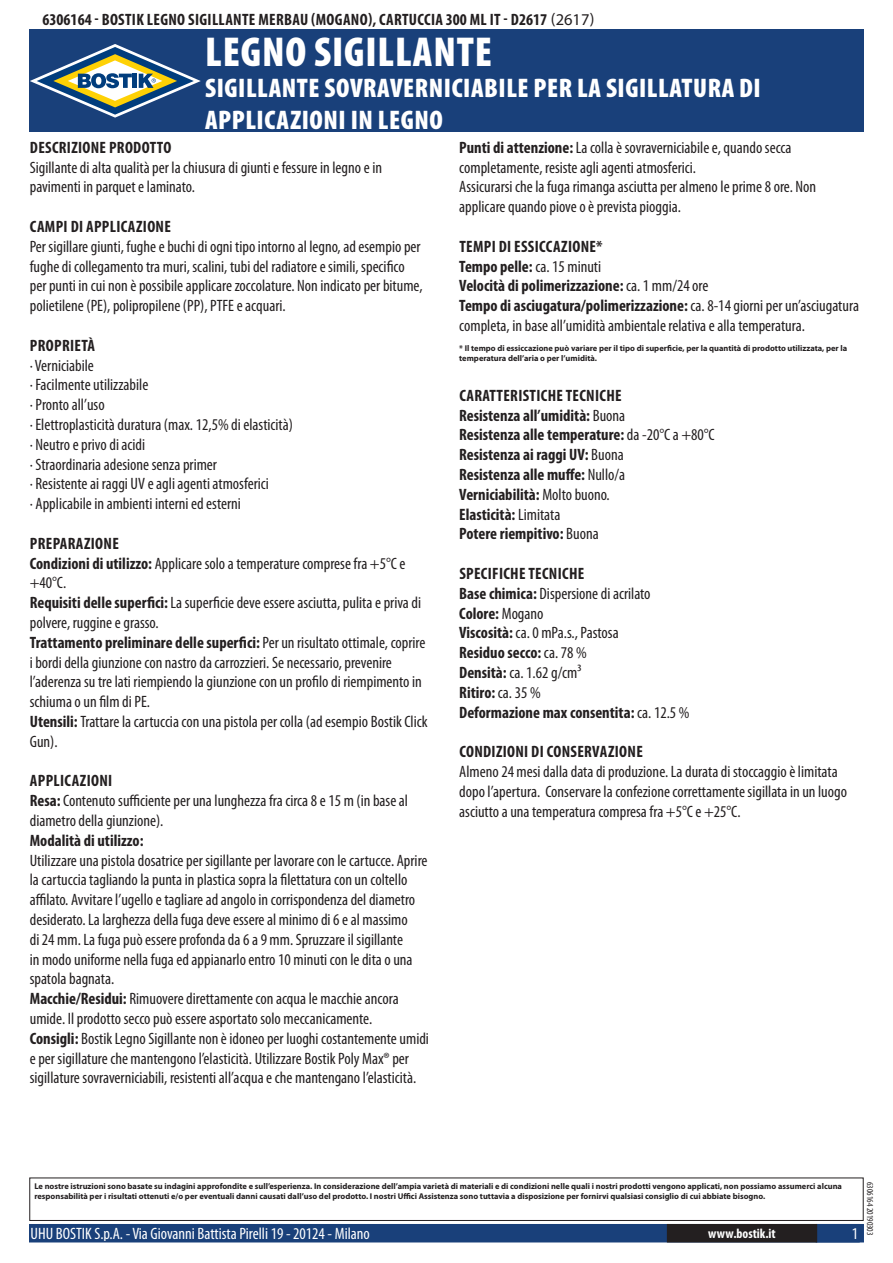
<style>
.page{position:relative;width:893px;height:1263px;background:#fff}
.page>*{position:absolute;margin:0;border:0;box-sizing:border-box;transform-origin:0 0}
.t1{font:900 condensed 42px "Myriad Pro";letter-spacing:.02em;color:#fff}
.t2{font:900 condensed 27px/32.4px "Myriad Pro";letter-spacing:.02em;color:#fff}
.t3{font:condensed 16.5px/19.8px "Myriad Pro";color:#231f20}
.t4{font:700 condensed 16.5px/19.8px "Myriad Pro";letter-spacing:.02em;color:#231f20}
.t5{font:700 condensed 16.5px/19.8px "Myriad Pro";color:#231f20}
.t6{font:condensed 16.5px "Myriad Pro";color:#fff}
.t7{font:700 condensed 13.5px "Myriad Pro";color:#fff}
.t8{font:condensed 9px "Myriad Pro";color:#231f20}
.t9{font:700 8.4px/10.1px "Myriad Pro";color:#231f20}
.s1{font-weight:400;font-stretch:normal}
.s2{font-weight:700}
.s3{font-weight:400}
</style>
<div class="page">
<div style="left:30px;top:1225px;width:833px;height:17px;background:#19407a"></div>
<div style="left:29px;top:1224px;width:835px;height:18px;border:2px solid #19407a"></div>
<div style="left:816px;top:1224px;width:44px;height:18px;border:2px solid #19407a"></div>
<div style="left:668px;top:1225px;width:148px;height:17px;background:#231f20"></div>
<div style="left:667px;top:1224px;width:150px;height:18px;border:2px solid #231f20"></div>
<div style="left:29px;top:1177px;width:835px;height:44px;border:1px solid #231f20"></div>
<div style="left:30px;top:30px;width:834px;height:102px;background:#19407a"></div>
<svg style="left:30px;top:44px;width:171px;height:74px"></svg>
<p class="t4" style="left:43px;top:9px;width:553px">6306164 - Bostik Legno Sigillante Merbau (mogano), cartuccia 300 ml IT - D2617 <span class="s1">(2617)</span></p>
<h1 class="t1" style="left:205px;top:25px;width:288px">LEGNO SIGILLANTE</h1>
<h2 class="t2" style="left:205px;top:71px;width:557px">SIGILLANTE SOVRAVERNICIABILE PER LA SIGILLATURA DI<br>APPLICAZIONI IN LEGNO</h2>
<p class="t4" style="left:30px;top:137px;width:143px">Descrizione prodotto</p>
<p class="t3" style="left:30px;top:157px;width:354px">Sigillante di alta qualità per la chiusura di giunti e fessure in legno e in pavimenti in parquet e laminato.</p>
<p class="t4" style="left:30px;top:216px;width:143px">Campi di applicazione</p>
<p class="t3" style="left:30px;top:236px;width:394px">Per sigillare giunti, fughe e buchi di ogni tipo intorno al legno, ad esempio per fughe di collegamento tra muri, scalini, tubi del radiatore e simili, specifico per punti in cui non è possibile applicare zoccolature. Non indicato per bitume, polietilene (PE), polipropilene (PP), PTFE e acquari.</p>
<p class="t4" style="left:30px;top:335px;width:67px">Proprietà</p>
<p class="t3" style="left:30px;top:355px;width:265px">· Verniciabile<br>· Facilmente utilizzabile<br>· Pronto all’uso<br>· Elettroplasticità duratura (max. 12,5% di elasticità) · Neutro e privo di acidi<br>· Straordinaria adesione senza primer<br>· Resistente ai raggi UV e agli agenti atmosferici<br>· Applicabile in ambienti interni ed esterni</p>
<p class="t3" style="left:30px;top:533px;width:399px"><span class="s2">Preparazione<br>Condizioni di utilizzo:</span> Applicare solo a temperature comprese fra +5°C e +40°C.<br><span class="s2">Requisiti delle superfici:</span> La superficie deve essere asciutta, pulita e priva di polvere, ruggine e grasso.<br><span class="s2">Trattamento preliminare delle superfici:</span> Per un risultato ottimale, coprire i bordi della giunzione con nastro da carrozzieri. Se necessario, prevenire l’aderenza su tre lati riempiendo la giunzione con un profilo di riempimento in schiuma o un film di PE.<br><span class="s2">Utensili:</span> Trattare la cartuccia con una pistola per colla (ad esempio Bostik Click Gun).</p>
<p class="t4" style="left:30px;top:771px;width:9px">Appl</p>
<p class="t3" style="left:30px;top:771px;width:380px;text-indent:30px"><span class="s2">icazioni<br>Resa:</span> Contenuto sufficiente per una lunghezza fra circa 8 e 15 m (in base al diametro della giunzione).</p>
<p class="t4" style="left:30px;top:830px;width:115px">Modalità di utilizzo:</p>
<p class="t3" style="left:30px;top:850px;width:401px">Utilizzare una pistola dosatrice per sigillante per lavorare con le cartucce. Aprire la cartuccia tagliando la punta in plastica sopra la filettatura con un coltello affilato. Avvitare l’ugello e tagliare ad angolo in corrispondenza del diametro desiderato. La larghezza della fuga deve essere al minimo di 6 e al massimo<br>di 24 mm. La fuga può essere profonda da 6 a 9 mm. Spruzzare il sigillante<br>in modo uniforme nella fuga ed appianarlo entro 10 minuti con le dita o una spatola bagnata.<br><span class="s2">Macchie/Residui:</span> Rimuovere direttamente con acqua le macchie ancora umide. Il prodotto secco può essere asportato solo meccanicamente.<br><span class="s2">Consigli:</span> Bostik Legno Sigillante non è idoneo per luoghi costantemente umidi e per sigillature che mantengono l’elasticità. Utilizzare Bostik Poly Max® per sigillature sovraverniciabili, resistenti all’acqua e che mantengano l’elasticità.</p>
<p class="t3" style="left:459px;top:137px;width:358px"><span class="s2">Punti di attenzione:</span> La colla è sovraverniciabile e, quando secca completamente, resiste agli agenti atmosferici.<br>Assicurarsi che la fuga rimanga asciutta per almeno le prime 8 ore. Non applicare quando piove o è prevista pioggia.</p>
<p class="t3" style="left:459px;top:236px;width:401px"><span class="s2">Tempi di essiccazione*<br>Tempo pelle:</span> ca. 15 minuti<br><span class="s2">Velocità di polimerizzazione:</span> ca. 1 mm/24 ore<br><span class="s2">Tempo di asciugatura/polimerizzazione:</span> ca. 8-14 giorni per un’asciugatura completa, in base all’umidità ambientale relativa e alla temperatura.</p>
<p class="t9" style="left:459px;top:343px;width:389px">* Il tempo di essiccazione può variare per il tipo di superficie, per la quantità di prodotto utilizzata, per la temperatura dell’aria o per l’umidità.</p>
<p class="t5" style="left:459px;top:385px;width:257px">Caratteristiche Tecniche<br>Resistenza all’umidità: <span class="s3">Buona<br></span>Resistenza alle temperature: <span class="s3">da -20°C a +80°C<br></span>Resistenza ai raggi UV: <span class="s3">Buona<br></span>Resistenza alle muffe: <span class="s3">Nullo/a<br></span>Verniciabilità: <span class="s3">Molto buono.<br></span>Elasticità: <span class="s3">Limitata<br></span>Potere riempitivo: <span class="s3">Buona</span></p>
<p class="t4" style="left:459px;top:563px;width:232px">Specifiche tecniche<br>Base chimica: <span class="s3">Dispersione di acrilato<br></span>Colore: <span class="s3">Mogano<br></span>Viscosità: <span class="s3">ca. 0 mPa.s., Pastosa<br></span>Residuo secco: <span class="s3">ca. 78 %<br></span>Densità: <span class="s3">ca. 1.62 g/cm³<br></span>Ritiro: <span class="s3">ca. 35 %<br></span>Deformazione max consentita: <span class="s3">ca. 12.5 %</span></p>
<p class="t4" style="left:459px;top:741px;width:185px">Condizioni di conservazione</p>
<p class="t3" style="left:459px;top:761px;width:389px">Almeno 24 mesi dalla data di produzione. La durata di stoccaggio è limitata dopo l’apertura. Conservare la confezione correttamente sigillata in un luogo asciutto a una temperatura compresa fra +5°C e +25°C.</p>
<p class="t9" style="left:34px;top:1181px;width:809px">Le nostre istruzioni sono basate su indagini approfondite e sull’esperienza. In considerazione dell’ampia varietà di materiali e di condizioni nelle quali i nostri prodotti vengono applicati, non possiamo assumerci alcuna responsabilità per i risultati ottenuti e/o per eventuali danni causati dall’uso del prodotto. I nostri Uffici Assistenza sono tuttavia a disposizione per fornirvi qualsiasi consiglio di cui abbiate bisogno.</p>
<p class="t6" style="left:31px;top:1224px;width:341px">UHU BOSTIK S.p.A. - Via Giovanni Battista Pirelli 19 - 20124 - Milano</p>
<p class="t7" style="left:708px;top:1225px;width:69px">www.bostik.it</p>
<p class="t6" style="left:852px;top:1224px;width:8px">1</p>
<p class="t8" style="left:875px;top:1182px;width:55px;rotate:90deg">6306164 20190303</p>
</div>
